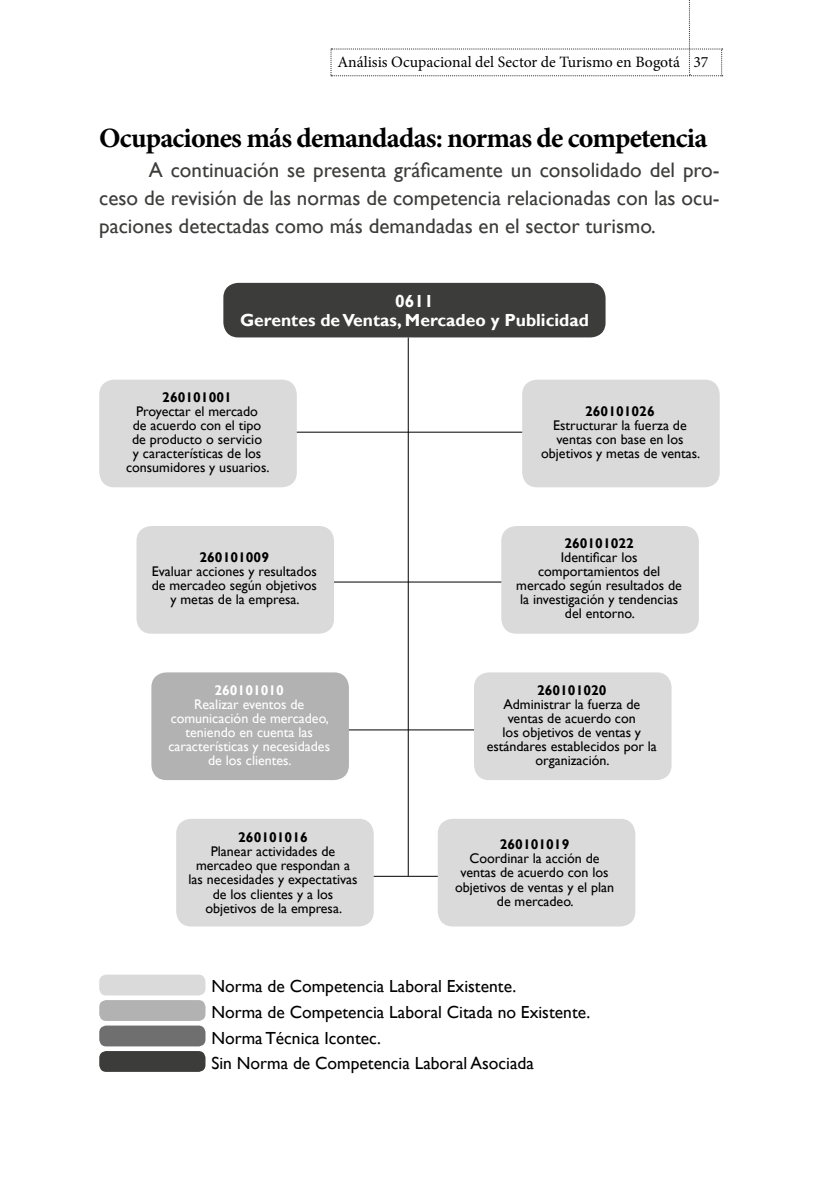
<style>
.page{position:relative;width:819px;height:1191px;background:#fff}
.page>*{position:absolute;margin:0;border:0;box-sizing:border-box;transform-origin:0 0}
.t1{font:700 28px "Minion Pro";letter-spacing:-.025em;color:#000}
.t2{font:21px/28px "Gill Sans";color:#3c3c3b;text-align:justify}
.t3{font:17.5px/25.7px "Gill Sans";color:#000}
.t4{font:700 17.5px/19.2px "Gill Sans";color:#fff;text-align:center}
.t5{font:15.75px "Minion Pro";color:#000}
.t6{font:14px/14px "Gill Sans";color:#000;text-align:center}
.t7{font:14px/14px "Gill Sans";color:#fff;text-align:center}
.t8{font:700 14px "Gill Sans";color:#000}
.t9{font:700 14px "Gill Sans";color:#fff}
</style>
<div class="page">
<svg style="left:330px;top:0;width:392px;height:76px"></svg>
<hr style="left:408px;top:337px;width:1px;height:539px;background:#000">
<hr style="left:186px;top:432px;width:506px;height:1px;background:#000">
<hr style="left:186px;top:581px;width:506px;height:1px;background:#000">
<hr style="left:186px;top:729px;width:427px;height:1px;background:#000">
<hr style="left:186px;top:876px;width:394px;height:1px;background:#000">
<div style="left:99px;top:379px;width:198px;height:108px;background:#dadada;border-radius:15px"></div>
<div style="left:522px;top:379px;width:197px;height:108px;background:#dadada;border-radius:15px"></div>
<div style="left:136px;top:526px;width:198px;height:107px;background:#dadada;border-radius:15px"></div>
<div style="left:501px;top:526px;width:197px;height:107px;background:#dadada;border-radius:15px"></div>
<div style="left:151px;top:672px;width:198px;height:108px;background:#b3b2b2;border-radius:15px"></div>
<div style="left:474px;top:672px;width:197px;height:108px;background:#dadada;border-radius:15px"></div>
<div style="left:176px;top:819px;width:198px;height:107px;background:#dadada;border-radius:15px"></div>
<div style="left:438px;top:819px;width:197px;height:107px;background:#dadada;border-radius:15px"></div>
<div style="left:99px;top:974px;width:106px;height:21px;background:#dadada;border-radius:7px"></div>
<div style="left:99px;top:1000px;width:106px;height:21px;background:#b3b2b2;border-radius:7px"></div>
<div style="left:99px;top:1025px;width:106px;height:21px;background:#706f6f;border-radius:7px"></div>
<div style="left:99px;top:1051px;width:106px;height:20px;background:#3c3c3b;border-radius:7px"></div>
<div style="left:223px;top:283px;width:382px;height:54px;background:#3c3c3b;border-radius:15px"></div>
<p class="t5" style="left:337px;top:52px;width:372px">Análisis Ocupacional del Sector de Turismo en Bogotá 37</p>
<h1 class="t1" style="left:99px;top:118px;width:609px">Ocupaciones más demandadas: normas de competencia</h1>
<h2 class="t2" style="left:99px;top:156px;width:622px;text-indent:50px">A continuación se presenta gráficamente un consolidado del pro&shy;ceso de revisión de las normas de competencia relacionadas con las ocu&shy;paciones detectadas como más demandadas en el sector turismo.</h2>
<p class="t4" style="left:240px;top:291px;width:350px">0611<br>Gerentes de Ventas, Mercadeo y Publicidad</p>
<p class="t8" style="left:162px;top:389px;width:71px">260101001</p>
<p class="t6" style="left:126px;top:404px;width:145px">Proyectar el mercado<br>de acuerdo con el tipo de producto o servicio<br>y características de los consumidores y usuarios.</p>
<p class="t8" style="left:585px;top:403px;width:71px">260101026</p>
<p class="t6" style="left:541px;top:418px;width:160px">Estructurar la fuerza de ventas con base en los objetivos y metas de ventas.</p>
<p class="t8" style="left:199px;top:549px;width:71px">260101009</p>
<p class="t6" style="left:152px;top:565px;width:167px">Evaluar acciones y resultados de mercadeo según objetivos y metas de la empresa.</p>
<p class="t9" style="left:214px;top:682px;width:71px">260101010</p>
<p class="t7" style="left:168px;top:697px;width:163px">Realizar eventos de comunicación de mercadeo, teniendo en cuenta las características y necesidades de los clientes.</p>
<p class="t8" style="left:238px;top:829px;width:71px">260101016</p>
<p class="t6" style="left:188px;top:845px;width:171px">Planear actividades de mercadeo que respondan a las necesidades y expectativas de los clientes y a los objetivos de la empresa.</p>
<p class="t8" style="left:564px;top:535px;width:71px">260101022</p>
<p class="t6" style="left:516px;top:551px;width:167px">Identificar los comportamientos del mercado según resultados de la investigación y tendencias del entorno.</p>
<p class="t8" style="left:537px;top:682px;width:71px">260101020</p>
<p class="t6" style="left:486px;top:697px;width:172px">Administrar la fuerza de ventas de acuerdo con<br>los objetivos de ventas y estándares establecidos por la organización.</p>
<p class="t8" style="left:500px;top:836px;width:71px">260101019</p>
<p class="t6" style="left:455px;top:852px;width:161px">Coordinar la acción de ventas de acuerdo con los objetivos de ventas y el plan de mercadeo.</p>
<p class="t3" style="left:211px;top:973px;width:380px">Norma de Competencia Laboral Existente.<br>Norma de Competencia Laboral Citada no Existente.<br>Norma Técnica Icontec.<br>Sin Norma de Competencia Laboral Asociada</p>
</div>
